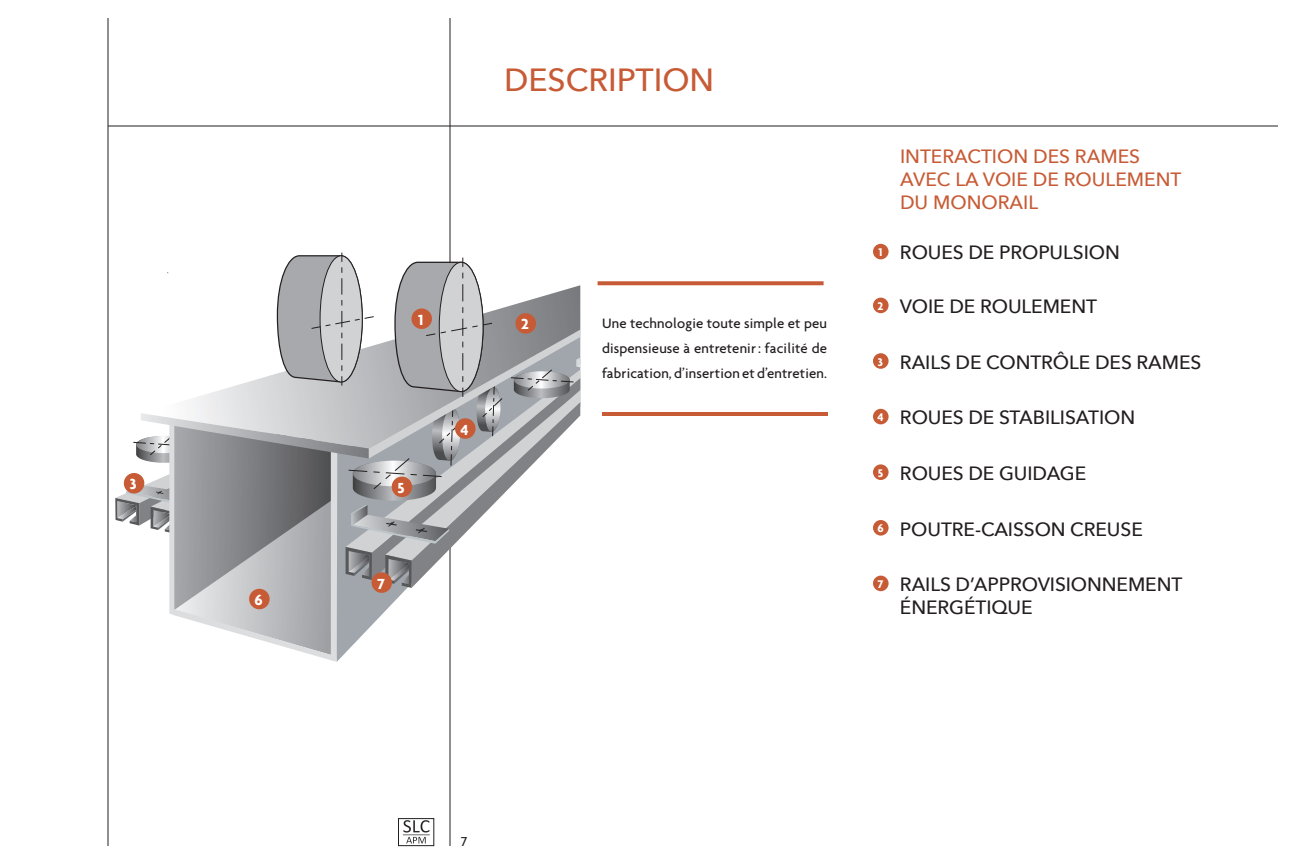
<style>
.page{position:relative;width:1296px;height:864px;background:#fff}
.page>*{position:absolute;margin:0;border:0;box-sizing:border-box;transform-origin:0 0}
.t1{font:500 32px "Avenir Next";color:#c75b35}
.t2{font:500 19.2px/22.8px "Avenir Next";letter-spacing:-.005em;color:#231f20}
.t3{font:500 19.2px/22.8px "Avenir Next";color:#c75b35}
.t4{font:700 15.8px "Agenda";color:#fff}
.t5{font:500 14.8px/25px "Agenda";letter-spacing:.01em;color:#231f20;text-align:justify}
.t6{font:500 14px "Agenda";color:#231f20}
</style>
<div class="page">
<img style="left:402px;top:820px;width:28px;height:24px">
<div style="left:398px;top:818px;width:36px;height:28px;border:1px solid #231f20"></div>
<hr style="left:108px;top:126px;width:1170px;height:1px;background:#231f20">
<hr style="left:108px;top:18px;width:1px;height:828px;background:#231f20">
<hr style="left:450px;top:18px;width:1px;height:828px;background:#231f20">
<div style="left:873px;top:244px;width:16px;height:15px;background:#c75b35;border-radius:50%"></div>
<div style="left:873px;top:298px;width:16px;height:15px;background:#c75b35;border-radius:50%"></div>
<div style="left:873px;top:353px;width:16px;height:16px;background:#c75b35;border-radius:50%"></div>
<div style="left:873px;top:409px;width:16px;height:15px;background:#c75b35;border-radius:50%"></div>
<div style="left:873px;top:464px;width:16px;height:16px;background:#c75b35;border-radius:50%"></div>
<div style="left:873px;top:520px;width:16px;height:16px;background:#c75b35;border-radius:50%"></div>
<div style="left:873px;top:576px;width:16px;height:15px;background:#c75b35;border-radius:50%"></div>
<svg style="left:115px;top:253px;width:465px;height:409px"></svg>
<div style="left:411px;top:308px;width:21px;height:21px;background:#c75b35;border-radius:50%"></div>
<div style="left:516px;top:313px;width:20px;height:21px;background:#c75b35;border-radius:50%"></div>
<div style="left:124px;top:473px;width:20px;height:21px;background:#c75b35;border-radius:50%"></div>
<div style="left:455px;top:418px;width:21px;height:21px;background:#c75b35;border-radius:50%"></div>
<div style="left:392px;top:477px;width:20px;height:20px;background:#c75b35;border-radius:50%"></div>
<div style="left:249px;top:589px;width:21px;height:20px;background:#c75b35;border-radius:50%"></div>
<div style="left:372px;top:572px;width:20px;height:21px;background:#c75b35;border-radius:50%"></div>
<svg style="left:598px;top:281px;width:226px;height:4px"></svg>
<hr style="left:602px;top:412px;width:226px;height:4px;background:#c75b35">
<p class="t4" style="left:130px;top:475px;width:8px">3</p>
<p class="t4" style="left:254px;top:590px;width:10px">6</p>
<h1 class="t1" style="left:504px;top:53px;width:212px">DESCRIPTION</h1>
<p class="t4" style="left:418px;top:310px;width:7px">1</p>
<p class="t4" style="left:521px;top:315px;width:9px">2</p>
<p class="t4" style="left:398px;top:478px;width:9px">5</p>
<p class="t4" style="left:377px;top:574px;width:9px">7</p>
<p class="t4" style="left:460px;top:420px;width:10px">4</p>
<p class="t5" style="left:602px;top:311px;width:227px">Une technologie toute simple et peu dispensieuse à entretenir: facilité de fabrication, d’insertion et d’entretien.</p>
<p class="t3" style="left:900px;top:144px;width:283px">INTERACTION DES RAMES<br>AVEC LA VOIE DE ROULEMENT<br>DU MONORAIL</p>
<p class="t2" style="left:878px;top:241px;width:243px"><sup>1</sup> ROUES DE PROPULSION</p>
<p class="t2" style="left:878px;top:294px;width:221px"><sup>2</sup> VOIE DE ROULEMENT</p>
<p class="t2" style="left:878px;top:350px;width:325px"><sup>3</sup> RAILS DE CONTRÔLE DES RAMES</p>
<p class="t2" style="left:877px;top:406px;width:259px"><sup>4</sup> ROUES DE STABILISATION</p>
<p class="t2" style="left:878px;top:461px;width:210px"><sup>5</sup> ROUES DE GUIDAGE</p>
<p class="t2" style="left:877px;top:517px;width:267px"><sup>6</sup> POUTRE-CAISSON CREUSE</p>
<p class="t2" style="left:900px;top:572px;width:284px;text-indent:-22px"><sup>7</sup> RAILS D’APPROVISIONNEMENT<br>ÉNERGÉTIQUE</p>
<p class="t6" style="left:461px;top:833px;width:8px">7</p>
</div>
